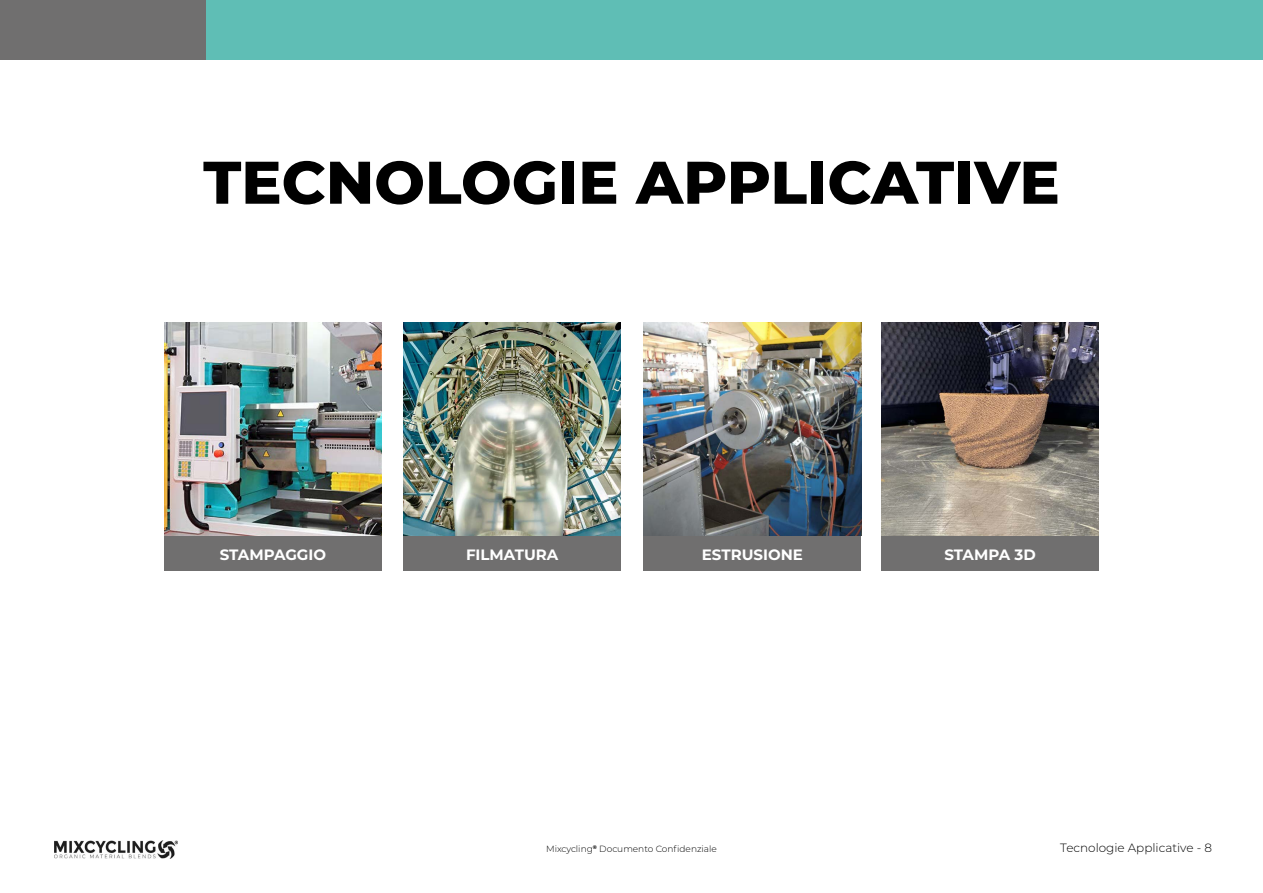
<style>
.page{position:relative;width:1263px;height:893px;background:#fff}
.page>*{position:absolute;margin:0;border:0;box-sizing:border-box;transform-origin:0 0}
.t1{font:800 60px "Montserrat";color:#000}
.t2{font:700 15px "Montserrat";color:#fff}
.t3{font:300 12px "Montserrat";color:#000}
.t4{font:300 9px "Montserrat";color:#000}
</style>
<div class="page">
<img style="left:54px;top:840px;width:124px;height:18px">
<div style="left:0;top:0;width:206px;height:60px;background:#706f6f"></div>
<div style="left:206px;top:0;width:1057px;height:60px;background:#5fbeb5"></div>
<div style="left:164px;top:535px;width:218px;height:36px;background:#706f6f"></div>
<div style="left:881px;top:535px;width:218px;height:36px;background:#706f6f"></div>
<div style="left:644px;top:535px;width:217px;height:36px;background:#706f6f"></div>
<div style="left:403px;top:535px;width:218px;height:36px;background:#706f6f"></div>
<img style="left:164px;top:322px;width:218px;height:213px">
<img style="left:881px;top:322px;width:218px;height:213px">
<img style="left:644px;top:322px;width:217px;height:213px">
<img style="left:403px;top:322px;width:218px;height:213px">
<h1 class="t1" style="left:203px;top:138px;width:858px">TECNOLOGIE APPLICATIVE</h1>
<p class="t2" style="left:220px;top:544px;width:108px">STAMPAGGIO</p>
<p class="t2" style="left:466px;top:544px;width:94px">FILMATURA</p>
<p class="t2" style="left:702px;top:544px;width:102px">ESTRUSIONE</p>
<p class="t2" style="left:944px;top:544px;width:93px">STAMPA 3D</p>
<p class="t4" style="left:546px;top:843px;width:172px">Mixcycling<sup>®</sup> Documento Confidenziale</p>
<p class="t3" style="left:1060px;top:840px;width:153px">Tecnologie Applicative - 8</p>
</div>
